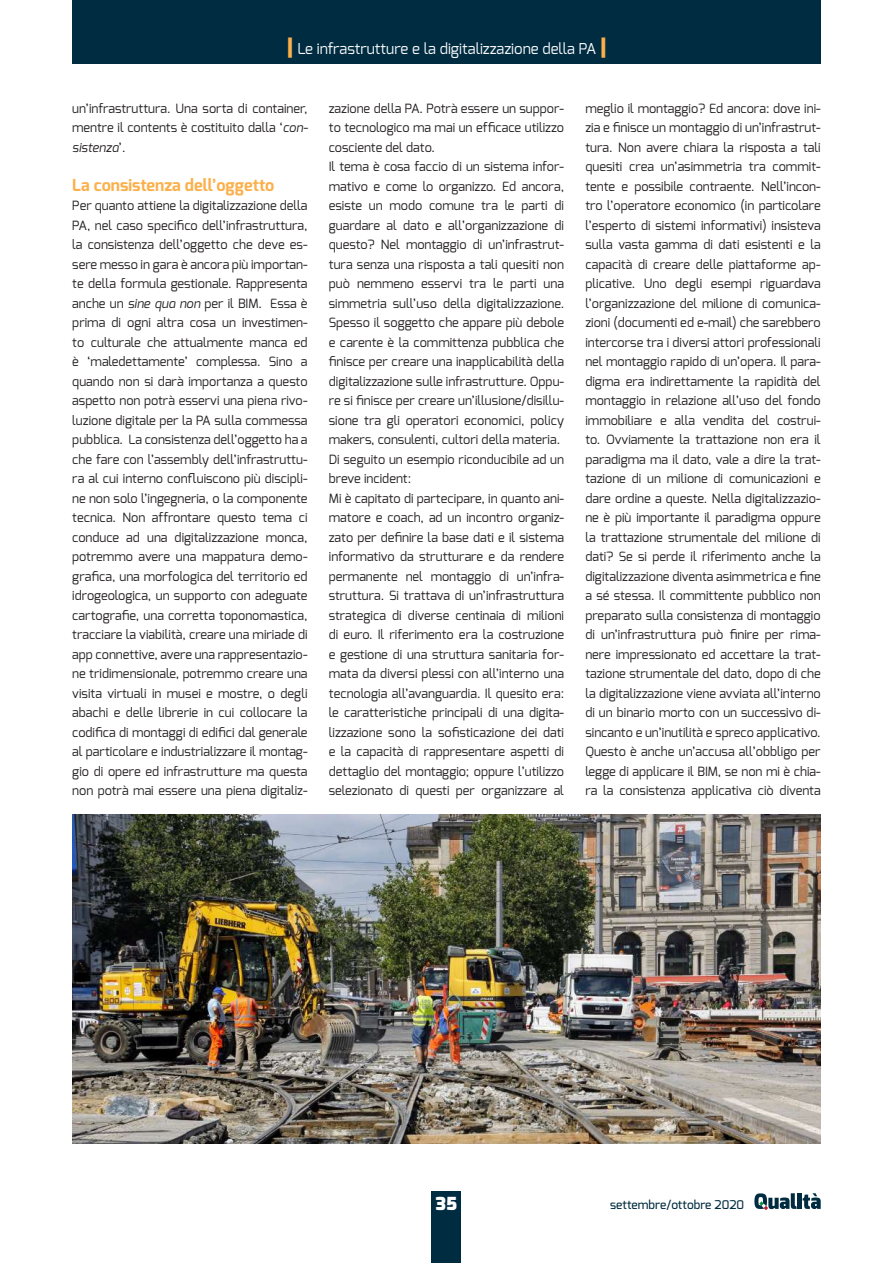
<style>
.page{position:relative;width:893px;height:1263px;background:#fff}
.page>*{position:absolute;margin:0;border:0;box-sizing:border-box;transform-origin:0 0}
.t1{font:900 18px "Exo";color:#fff}
.t2{font:700 16.5px "Exo";color:#fbb04b}
.t3{font:15px "Exo";color:#fbfbfd}
.t4{font:12.75px/19.5px "Exo";color:#231f20;text-align:justify}
.t5{font:500 12px "Exo";color:#002c41}
.s1{font-weight:900;font-size:24px;color:#fbb04b}
.s2{font-style:italic}
</style>
<div class="page">
<div style="left:432px;top:1192px;width:29px;height:71px;background:#002c41"></div>
<div style="left:72px;top:0;width:749px;height:64px;background:#002c41"></div>
<svg style="left:754px;top:1193px;width:67px;height:17px"></svg>
<img style="left:72px;top:815px;width:749px;height:329px">
<p class="t3" style="left:287px;top:39px;width:321px"><span class="s1">|</span> Le infrastrutture e la digitalizzazione della PA <span class="s1">|</span></p>
<p class="t4" style="left:72px;top:98px;width:237px">un’infrastruttura. Una sorta di container, mentre il contents è costituito dalla ‘<span class="s2">con&shy;sistenza</span>’.</p>
<p class="t2" style="left:72px;top:174px;width:204px">La consistenza dell’oggetto</p>
<p class="t4" style="left:72px;top:196px;width:237px">Per quanto attiene la digitalizzazione della PA, nel caso specifico dell’infrastruttura, la consistenza dell’oggetto che deve es&shy;sere messo in gara è ancora più importan&shy;te della formula gestionale. Rappresenta anche un <span class="s2">sine qua non</span> per il BIM. Essa è prima di ogni altra cosa un investimen&shy;to culturale che attualmente manca ed è ‘maledettamente’ complessa. Sino a quando non si darà importanza a questo aspetto non potrà esservi una piena rivo&shy;luzione digitale per la PA sulla commessa pubblica. La consistenza dell’oggetto ha a che fare con l’assembly dell’infrastruttu&shy;ra al cui interno confluiscono più discipli&shy;ne non solo l’ingegneria, o la componente tecnica. Non affrontare questo tema ci conduce ad una digitalizzazione monca, potremmo avere una mappatura demo&shy;grafica, una morfologica del territorio ed idrogeologica, un supporto con adeguate cartografie, una corretta toponomastica, tracciare la viabilità, creare una miriade di app connettive, avere una rappresentazio&shy;ne tridimensionale, potremmo creare una visita virtuali in musei e mostre, o degli abachi e delle librerie in cui collocare la codifica di montaggi di edifici dal generale al particolare e industrializzare il montag&shy;gio di opere ed infrastrutture ma questa non potrà mai essere una piena digitaliz-</p>
<p class="t4" style="left:329px;top:98px;width:237px;text-align:left">zazione della PA. Potrà essere un suppor&shy;to tecnologico ma mai un efficace utilizzo cosciente del dato.<br>Il tema è cosa faccio di un sistema infor&shy;mativo e come lo organizzo. Ed ancora, esiste un modo comune tra le parti di guardare al dato e all’organizzazione di questo? Nel montaggio di un’infrastrut&shy;tura senza una risposta a tali quesiti non può nemmeno esservi tra le parti una simmetria sull’uso della digitalizzazione.<br>Spesso il soggetto che appare più debole e carente è la committenza pubblica che finisce per creare una inapplicabilità della digitalizzazione sulle infrastrutture. Oppu&shy;re si finisce per creare un’illusione/disillu&shy;sione tra gli operatori economici, policy makers, consulenti, cultori della materia.<br>Di seguito un esempio riconducibile ad un breve incident:<br>Mi è capitato di partecipare, in quanto ani&shy;matore e coach, ad un incontro organiz&shy;zato per definire la base dati e il sistema informativo da strutturare e da rendere permanente nel montaggio di un’infra&shy;struttura. Si trattava di un’infrastruttura strategica di diverse centinaia di milioni di euro. Il riferimento era la costruzione e gestione di una struttura sanitaria for&shy;mata da diversi plessi con all’interno una tecnologia all’avanguardia. Il quesito era: le caratteristiche principali di una digita&shy;lizzazione sono la sofisticazione dei dati e la capacità di rappresentare aspetti di dettaglio del montaggio; oppure l’utilizzo selezionato di questi per organizzare al</p>
<p class="t4" style="left:585px;top:98px;width:237px">meglio il montaggio? Ed ancora: dove ini&shy;zia e finisce un montaggio di un’infrastrut&shy;tura. Non avere chiara la risposta a tali quesiti crea un’asimmetria tra commit&shy;tente e possibile contraente. Nell’incon&shy;tro l’operatore economico (in particolare l’esperto di sistemi informativi) insisteva sulla vasta gamma di dati esistenti e la capacità di creare delle piattaforme ap&shy;plicative. Uno degli esempi riguardava l’organizzazione del milione di comunica&shy;zioni (documenti ed e-mail) che sarebbero intercorse tra i diversi attori professionali nel montaggio rapido di un’opera. Il para&shy;digma era indirettamente la rapidità del montaggio in relazione all’uso del fondo immobiliare e alla vendita del costrui&shy;to. Ovviamente la trattazione non era il paradigma ma il dato, vale a dire la trat&shy;tazione di un milione di comunicazioni e dare ordine a queste. Nella digitalizzazio&shy;ne è più importante il paradigma oppure la trattazione strumentale del milione di dati? Se si perde il riferimento anche la digitalizzazione diventa asimmetrica e fine a sé stessa. Il committente pubblico non preparato sulla consistenza di montaggio di un’infrastruttura può finire per rima&shy;nere impressionato ed accettare la trat&shy;tazione strumentale del dato, dopo di che la digitalizzazione viene avviata all’interno di un binario morto con un successivo di&shy;sincanto e un’inutilità e spreco applicativo.<br>Questo è anche un’accusa all’obbligo per legge di applicare il BIM, se non mi è chia&shy;ra la consistenza applicativa ciò diventa</p>
<h1 class="t1" style="left:436px;top:1192px;width:23px">35</h1>
<p class="t5" style="left:610px;top:1197px;width:136px">settembre/ottobre 2020</p>
</div>
